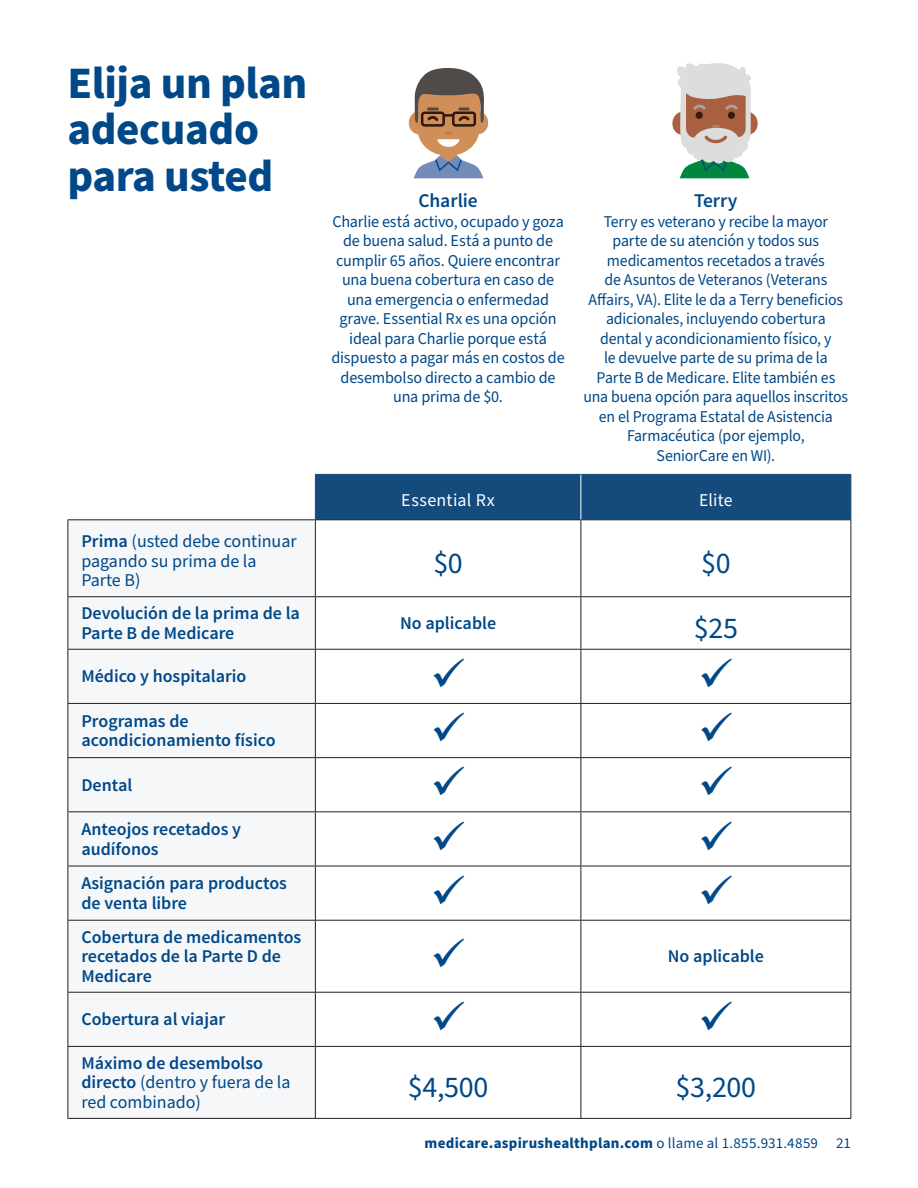
<style>
.page{position:relative;width:918px;height:1188px;background:#fff}
.page>*{position:absolute;margin:0;border:0;box-sizing:border-box;transform-origin:0 0}
.t1{font:700 45px/46.5px "Source Sans Pro";letter-spacing:-.01em;color:#004888}
.t2{font:30px "Source Sans Pro";letter-spacing:-.01em;color:#004888}
.t3{font:600 19.5px "Source Sans Pro";letter-spacing:-.005em;color:#004888}
.t4{font:600 18px/19.5px "Source Sans Pro";color:#004888}
.t5{font:18px/19.5px "Source Sans Pro";color:#004888}
.t6{font:18px "Source Sans Pro";letter-spacing:.01em;color:#fff}
.t7{font:16.5px/19.5px "Source Sans Pro";letter-spacing:-.01em;color:#004888;text-align:center;scale:.96 1}
.t8{font:16.5px/19.5px "Source Sans Pro";letter-spacing:-.01em;color:#004888;text-align:center}
.t9{font:700 15px "Source Sans Pro";letter-spacing:.015em;color:#004888}
.s1{font-weight:600}
.s2{font-weight:400}
</style>
<div class="page">
<div style="left:316px;top:475px;width:534px;height:44px;background:#144a7c"></div>
<div style="left:69px;top:520px;width:246px;height:598px;background:#f5f7f9"></div>
<svg style="left:581px;top:520px;width:269px;height:598px"></svg>
<hr style="left:68px;top:520px;width:1px;height:76px;background:#231f20">
<hr style="left:68px;top:597px;width:1px;height:52px;background:#231f20">
<hr style="left:68px;top:650px;width:1px;height:53px;background:#231f20">
<hr style="left:68px;top:704px;width:1px;height:53px;background:#231f20">
<hr style="left:68px;top:758px;width:1px;height:53px;background:#231f20">
<hr style="left:68px;top:812px;width:1px;height:54px;background:#231f20">
<hr style="left:68px;top:866px;width:1px;height:54px;background:#231f20">
<hr style="left:68px;top:921px;width:1px;height:71px;background:#231f20">
<hr style="left:68px;top:993px;width:1px;height:53px;background:#231f20">
<hr style="left:68px;top:1047px;width:1px;height:71px;background:#231f20">
<hr style="left:68px;top:519px;width:247px;height:1px;background:#231f20">
<hr style="left:315px;top:519px;width:266px;height:1px;background:#231f20">
<hr style="left:581px;top:519px;width:270px;height:1px;background:#231f20">
<hr style="left:315px;top:474px;width:266px;height:1px;background:#144a7c">
<hr style="left:315px;top:475px;width:1px;height:44px;background:#144a7c">
<hr style="left:581px;top:474px;width:270px;height:1px;background:#144a7c">
<hr style="left:850px;top:475px;width:1px;height:44px;background:#144a7c">
<hr style="left:580px;top:475px;width:1px;height:44px;background:#fff">
<hr style="left:315px;top:650px;width:1px;height:53px;background:#231f20">
<hr style="left:580px;top:650px;width:1px;height:53px;background:#231f20">
<hr style="left:850px;top:650px;width:1px;height:53px;background:#231f20">
<hr style="left:315px;top:704px;width:1px;height:53px;background:#231f20">
<hr style="left:580px;top:704px;width:1px;height:53px;background:#231f20">
<hr style="left:850px;top:704px;width:1px;height:53px;background:#231f20">
<hr style="left:315px;top:758px;width:1px;height:53px;background:#231f20">
<hr style="left:580px;top:758px;width:1px;height:53px;background:#231f20">
<hr style="left:850px;top:758px;width:1px;height:53px;background:#231f20">
<hr style="left:315px;top:812px;width:1px;height:54px;background:#231f20">
<hr style="left:580px;top:812px;width:1px;height:54px;background:#231f20">
<hr style="left:850px;top:812px;width:1px;height:54px;background:#231f20">
<hr style="left:315px;top:866px;width:1px;height:54px;background:#231f20">
<hr style="left:580px;top:866px;width:1px;height:54px;background:#231f20">
<hr style="left:850px;top:866px;width:1px;height:54px;background:#231f20">
<hr style="left:315px;top:921px;width:1px;height:71px;background:#231f20">
<hr style="left:580px;top:921px;width:1px;height:71px;background:#231f20">
<hr style="left:850px;top:921px;width:1px;height:71px;background:#231f20">
<hr style="left:315px;top:993px;width:1px;height:53px;background:#231f20">
<hr style="left:580px;top:993px;width:1px;height:53px;background:#231f20">
<hr style="left:850px;top:993px;width:1px;height:53px;background:#231f20">
<hr style="left:315px;top:1047px;width:1px;height:71px;background:#231f20">
<hr style="left:580px;top:1047px;width:1px;height:71px;background:#231f20">
<hr style="left:850px;top:1047px;width:1px;height:71px;background:#231f20">
<hr style="left:68px;top:757px;width:247px;height:1px;background:#231f20">
<hr style="left:68px;top:811px;width:247px;height:1px;background:#231f20">
<hr style="left:68px;top:866px;width:247px;height:1px;background:#231f20">
<hr style="left:68px;top:920px;width:247px;height:1px;background:#231f20">
<hr style="left:68px;top:992px;width:247px;height:1px;background:#231f20">
<hr style="left:68px;top:1046px;width:247px;height:1px;background:#231f20">
<hr style="left:68px;top:1118px;width:247px;height:1px;background:#231f20">
<hr style="left:581px;top:596px;width:270px;height:1px;background:#231f20">
<hr style="left:581px;top:649px;width:270px;height:1px;background:#231f20">
<hr style="left:68px;top:703px;width:247px;height:1px;background:#231f20">
<hr style="left:315px;top:703px;width:266px;height:1px;background:#231f20">
<hr style="left:581px;top:703px;width:270px;height:1px;background:#231f20">
<hr style="left:315px;top:757px;width:266px;height:1px;background:#231f20">
<hr style="left:581px;top:757px;width:270px;height:1px;background:#231f20">
<hr style="left:315px;top:811px;width:266px;height:1px;background:#231f20">
<hr style="left:581px;top:811px;width:270px;height:1px;background:#231f20">
<hr style="left:315px;top:866px;width:266px;height:1px;background:#231f20">
<hr style="left:581px;top:866px;width:270px;height:1px;background:#231f20">
<hr style="left:315px;top:920px;width:266px;height:1px;background:#231f20">
<hr style="left:581px;top:920px;width:270px;height:1px;background:#231f20">
<hr style="left:315px;top:992px;width:266px;height:1px;background:#231f20">
<hr style="left:581px;top:992px;width:270px;height:1px;background:#231f20">
<hr style="left:315px;top:1046px;width:266px;height:1px;background:#231f20">
<hr style="left:581px;top:1046px;width:270px;height:1px;background:#231f20">
<hr style="left:315px;top:1118px;width:266px;height:1px;background:#231f20">
<hr style="left:581px;top:1118px;width:270px;height:1px;background:#231f20">
<hr style="left:68px;top:596px;width:247px;height:1px;background:#231f20">
<hr style="left:315px;top:596px;width:266px;height:1px;background:#231f20">
<hr style="left:68px;top:649px;width:247px;height:1px;background:#231f20">
<hr style="left:315px;top:649px;width:266px;height:1px;background:#231f20">
<hr style="left:315px;top:520px;width:1px;height:76px;background:#231f20">
<hr style="left:315px;top:597px;width:1px;height:52px;background:#231f20">
<hr style="left:580px;top:520px;width:1px;height:76px;background:#231f20">
<hr style="left:850px;top:520px;width:1px;height:76px;background:#231f20">
<hr style="left:580px;top:597px;width:1px;height:52px;background:#231f20">
<hr style="left:850px;top:597px;width:1px;height:52px;background:#231f20">
<svg style="left:672px;top:63px;width:86px;height:115px"></svg>
<svg style="left:408px;top:68px;width:81px;height:110px"></svg>
<svg style="left:701px;top:658px;width:31px;height:29px"></svg>
<svg style="left:701px;top:712px;width:31px;height:30px"></svg>
<svg style="left:701px;top:766px;width:31px;height:30px"></svg>
<svg style="left:701px;top:821px;width:31px;height:29px"></svg>
<svg style="left:701px;top:875px;width:31px;height:29px"></svg>
<svg style="left:701px;top:1001px;width:31px;height:29px"></svg>
<p class="t1" style="left:68px;top:61px;width:241px">Elija un plan adecuado para usted</p>
<p class="t5" style="left:81px;top:532px;width:217px"><span class="s1">Prima</span> (usted debe continuar pagando su prima de la<br>Parte B)</p>
<p class="t3" style="left:418px;top:189px;width:61px">Charlie</p>
<p class="t8" style="left:331px;top:212px;width:235px">Charlie está activo, ocupado y goza de buena salud. Está a punto de cumplir 65 años. Quiere encontrar una buena cobertura en caso de una emergencia o enfermedad grave. Essential Rx es una opción ideal para Charlie porque está dispuesto a pagar más en costos de desembolso directo a cambio de una prima de $0.</p>
<p class="t3" style="left:694px;top:189px;width:45px">Terry</p>
<p class="t7" style="left:584px;top:212px;width:277px">Terry es veterano y recibe la mayor<br>parte de su atención y todos sus medicamentos recetados a través<br>de Asuntos de Veteranos (Veterans Affairs, VA). Elite le da a Terry beneficios adicionales, incluyendo cobertura dental y acondicionamiento físico, y<br>le devuelve parte de su prima de la<br>Parte B de Medicare. Elite también es una buena opción para aquellos inscritos en el Programa Estatal de Asistencia Farmacéutica (por ejemplo,<br>SeniorCare en WI).</p>
<p class="t6" style="left:401px;top:488px;width:95px">Essential Rx</p>
<p class="t6" style="left:699px;top:488px;width:35px">Elite</p>
<p class="t2" style="left:433px;top:543px;width:31px">$0</p>
<p class="t2" style="left:701px;top:543px;width:31px">$0</p>
<p class="t4" style="left:81px;top:604px;width:220px">Devolución de la prima de la<br>Parte B de Medicare</p>
<p class="t4" style="left:400px;top:614px;width:98px">No aplicable</p>
<p class="t2" style="left:694px;top:608px;width:46px">$25</p>
<p class="t4" style="left:81px;top:667px;width:167px">Médico y hospitalario</p>
<p class="t4" style="left:81px;top:712px;width:196px">Programas de acondicionamiento físico</p>
<p class="t4" style="left:81px;top:776px;width:52px">Dental</p>
<p class="t4" style="left:81px;top:820px;width:161px">Anteojos recetados y audífonos</p>
<p class="t4" style="left:81px;top:874px;width:207px">Asignación para productos de venta libre</p>
<p class="t4" style="left:81px;top:927px;width:221px">Cobertura de medicamentos recetados de la Parte D de<br>Medicare</p>
<p class="t4" style="left:668px;top:947px;width:98px">No aplicable</p>
<p class="t4" style="left:81px;top:1010px;width:145px">Cobertura al viajar</p>
<p class="t5" style="left:81px;top:1054px;width:211px"><span class="s1">Máximo de desembolso directo</span> (dentro y fuera de la red combinado)</p>
<p class="t2" style="left:408px;top:1067px;width:82px">$4,500</p>
<p class="t2" style="left:676px;top:1067px;width:82px">$3,200</p>
<p class="t9" style="left:425px;top:1133px;width:428px">medicare.aspirushealthplan.com <span class="s2">o llame al 1.855.931.4859 21</span></p>
</div>
